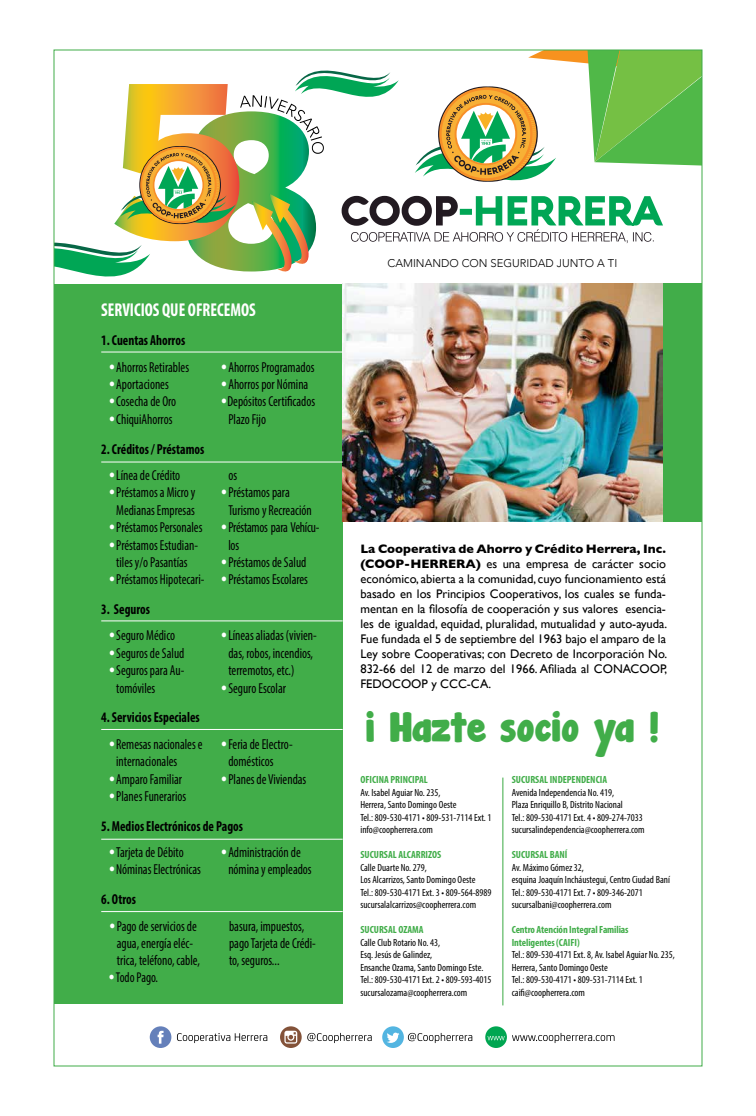
<style>
.page{position:relative;width:756px;height:1116px;background:#fff}
.page>*{position:absolute;margin:0;border:0;box-sizing:border-box;transform-origin:0 0}
.t1{font:37.5px "Janda Manatee Solid";color:#41ad49}
.t2{font:700 condensed 18.6px "Myriad Pro";color:#fff;scale:.9 1}
.t3{font:condensed 14.5px/17.4px "Myriad Pro";color:#000;scale:.9 1}
.t4{font:700 condensed 14.5px "Myriad Pro";color:#000;scale:.9 1}
.t5{font:condensed 14.5px/17.4px "Myriad Pro";letter-spacing:-.02em;color:#000;scale:.9 1}
.t6{font:condensed 14.2px "Myriad Pro";color:#000;scale:.9 1}
.t7{font:12.5px/15px "Gill Sans";color:#000;text-align:justify}
.t8{font:300 11.2px "Avenir";color:#000}
.t9{font:condensed 10.4px/12.5px "Myriad Pro";color:#000}
.t10{font:700 condensed 10.4px/12.5px "Myriad Pro";color:#41ad49}
.s1{font-family:"Arial";font-weight:900;font-stretch:normal;color:#fff}
.s2{font-weight:700}
</style>
<div class="page">
<div style="left:54px;top:284px;width:289px;height:720px;background:#41ad49"></div>
<img style="left:343px;top:308px;width:320px;height:214px">
<div style="left:663px;top:284px;width:39px;height:238px;background:#41ad49"></div>
<hr style="left:101px;top:352px;width:242px;height:1px;background:#fff">
<hr style="left:101px;top:462px;width:242px;height:1px;background:#fff">
<hr style="left:101px;top:621px;width:242px;height:1px;background:#fff">
<hr style="left:101px;top:729px;width:242px;height:1px;background:#fff">
<hr style="left:101px;top:839px;width:242px;height:1px;background:#fff">
<hr style="left:101px;top:911px;width:242px;height:1px;background:#fff">
<hr style="left:502px;top:778px;width:1px;height:227px;background:#41ad49">
<svg style="left:56px;top:52px;width:644px;height:256px"></svg>
<svg style="left:280px;top:1026px;width:22px;height:22px"></svg>
<svg style="left:284px;top:1031px;width:13px;height:13px"></svg>
<div style="left:485px;top:1026px;width:22px;height:22px;background:#00a651;border-radius:50%"></div>
<svg style="left:488px;top:1036px;width:17px;height:4px"></svg>
<svg style="left:512px;top:1033px;width:103px;height:10px"></svg>
<div style="left:382px;top:1026px;width:22px;height:22px;background:#53b5e1;border-radius:50%"></div>
<svg style="left:387px;top:1033px;width:12px;height:10px"></svg>
<svg style="left:408px;top:1033px;width:64px;height:10px"></svg>
<svg style="left:307px;top:1033px;width:65px;height:10px"></svg>
<div style="left:150px;top:1026px;width:21px;height:22px;background:#6580ba;border-radius:50%"></div>
<svg style="left:158px;top:1031px;width:6px;height:13px"></svg>
<svg style="left:177px;top:1033px;width:90px;height:10px"></svg>
<h2 class="t2" style="left:101px;top:298px;width:173px">SERVICIOS QUE OFRECEMOS</h2>
<h3 class="t4" style="left:101px;top:331px;width:95px">1. Cuentas Ahorros</h3>
<h3 class="t3" style="left:109px;top:358px;width:91px"><span class="s1">•</span>Ahorros Retirables</h3>
<h3 class="t3" style="left:109px;top:375px;width:68px"><span class="s1">•</span>Aportaciones</h3>
<h3 class="t3" style="left:109px;top:393px;width:77px"><span class="s1">•</span>Cosecha de Oro</h3>
<h3 class="t3" style="left:109px;top:410px;width:72px"><span class="s1">•</span>ChiquiAhorros</h3>
<h3 class="t3" style="left:221px;top:358px;width:105px"><span class="s1">•</span>Ahorros Programados</h3>
<h3 class="t3" style="left:221px;top:375px;width:99px"><span class="s1">•</span>Ahorros por Nómina</h3>
<h3 class="t3" style="left:228px;top:393px;width:98px;text-indent:-7px"><span class="s1">•</span>Depósitos Certificados<br>Plazo Fijo</h3>
<h3 class="t4" style="left:101px;top:440px;width:116px">2. Créditos / Préstamos</h3>
<h3 class="t3" style="left:109px;top:466px;width:81px"><span class="s1">•</span>Línea de Crédito</h3>
<h3 class="t3" style="left:109px;top:484px;width:98px;text-align:center"><span class="s1">•</span>Préstamos a Micro y<br>Medianas Empresas</h3>
<h3 class="t3" style="left:109px;top:519px;width:106px"><span class="s1">•</span>Préstamos Personales</h3>
<h3 class="t3" style="left:109px;top:536px;width:101px;text-align:center"><span class="s1">•</span>Préstamos Estudian&shy;tiles y/o Pasantías</h3>
<h3 class="t3" style="left:109px;top:571px;width:108px"><span class="s1">•</span>Préstamos Hipotecari-</h3>
<h3 class="t4" style="left:101px;top:600px;width:56px">3. Seguros</h3>
<h3 class="t3" style="left:109px;top:627px;width:75px"><span class="s1">•</span>Seguro Médico</h3>
<h3 class="t3" style="left:109px;top:644px;width:86px"><span class="s1">•</span>Seguros de Salud</h3>
<h3 class="t3" style="left:116px;top:662px;width:77px;text-indent:-7px"><span class="s1">•</span>Seguros para Au&shy;tomóviles</h3>
<h3 class="t3" style="left:228px;top:466px;width:11px">os</h3>
<h3 class="t3" style="left:228px;top:484px;width:94px;text-indent:-7px"><span class="s1">•</span>Préstamos para<br>Turismo y Recreación</h3>
<h3 class="t5" style="left:228px;top:519px;width:103px;text-indent:-7px"><span class="s1">•</span>Préstamos para Vehícu&shy;los</h3>
<h3 class="t3" style="left:221px;top:553px;width:97px"><span class="s1">•</span>Préstamos de Salud</h3>
<h3 class="t3" style="left:221px;top:571px;width:98px"><span class="s1">•</span>Préstamos Escolares</h3>
<h3 class="t3" style="left:228px;top:627px;width:100px;text-indent:-7px"><span class="s1">•</span>Líneas aliadas (vivien&shy;das, robos, incendios, terremotos, etc.)</h3>
<h3 class="t3" style="left:221px;top:679px;width:74px"><span class="s1">•</span>Seguro Escolar</h3>
<h3 class="t4" style="left:101px;top:709px;width:111px">4. Servicios Especiales</h3>
<h3 class="t3" style="left:116px;top:735px;width:97px;text-indent:-7px"><span class="s1">•</span>Remesas nacionales e internacionales</h3>
<h3 class="t3" style="left:109px;top:770px;width:83px"><span class="s1">•</span>Amparo Familiar</h3>
<h3 class="t3" style="left:109px;top:787px;width:88px"><span class="s1">•</span>Planes Funerarios</h3>
<h3 class="t3" style="left:228px;top:735px;width:73px;text-indent:-7px"><span class="s1">•</span>Feria de Electro&shy;domésticos</h3>
<h3 class="t3" style="left:221px;top:770px;width:96px"><span class="s1">•</span>Planes de Viviendas</h3>
<h3 class="t4" style="left:101px;top:817px;width:159px">5. Medios Electrónicos de Pagos</h3>
<h3 class="t3" style="left:109px;top:843px;width:85px"><span class="s1">•</span>Tarjeta de Débito</h3>
<h3 class="t3" style="left:109px;top:861px;width:104px"><span class="s1">•</span>Nóminas Electrónicas</h3>
<h3 class="t3" style="left:228px;top:843px;width:94px;text-indent:-7px"><span class="s1">•</span>Administración de nómina y empleados</h3>
<h3 class="t4" style="left:101px;top:890px;width:40px">6. Otros</h3>
<h3 class="t3" style="left:109px;top:917px;width:103px;text-align:center"><span class="s1">•</span>Pago de servicios de agua, energía eléc&shy;trica, teléfono, cable,</h3>
<h3 class="t3" style="left:229px;top:917px;width:98px">basura, impuestos, pago Tarjeta de Crédi&shy;to, seguros...</h3>
<h3 class="t6" style="left:109px;top:969px;width:57px"><span class="s1">•</span>Todo Pago.</h3>
<p class="t8" style="left:387px;top:256px;width:232px">CAMINANDO CON SEGURIDAD JUNTO A TI</p>
<p class="t7" style="left:360px;top:541px;width:308px"><span class="s2">La Cooperativa de Ahorro y Crédito Herrera, Inc. (COOP-HERRERA)</span> es una empresa de carácter socio económico, abierta a la comunidad, cuyo funcionamiento está basado en los Principios Cooperativos, los cuales se funda&shy;mentan en la filosofía de cooperación y sus valores esencia&shy;les de igualdad, equidad, pluralidad, mutualidad y auto-ayuda.<br>Fue fundada el 5 de septiembre del 1963 bajo el amparo de la Ley sobre Cooperativas; con Decreto de Incorporación No.<br>832-66 del 12 de marzo del 1966. Afiliada al CONACOOP, FEDOCOOP y CCC-CA.</p>
<h1 class="t1" style="left:365px;top:701px;width:296px">¡ Hazte socio ya !</h1>
<p class="t10" style="left:360px;top:773px;width:69px">OFICINA PRINCIPAL</p>
<p class="t9" style="left:360px;top:786px;width:133px">Av. Isabel Aguiar No. 235,<br>Herrera, Santo Domingo Oeste<br>Tel.: 809-530-4171 • 809-531-7114 Ext. 1 info@coopherrera.com</p>
<p class="t10" style="left:360px;top:848px;width:82px">SUCURSAL ALCARRIZOS</p>
<p class="t9" style="left:360px;top:861px;width:133px">Calle Duarte No. 279,<br>Los Alcarrizos, Santo Domingo Oeste<br>Tel.: 809-530-4171 Ext. 3 • 809-564-8989 sucursalalcarrizos@coopherrera.com</p>
<p class="t10" style="left:360px;top:923px;width:65px">SUCURSAL OZAMA</p>
<p class="t9" style="left:360px;top:936px;width:133px">Calle Club Rotario No. 43,<br>Esq. Jesús de Galindez,<br>Ensanche Ozama, Santo Domingo Este.<br>Tel.: 809-530-4171 Ext. 2 • 809-593-4015 sucursalozama@coopherrera.com</p>
<p class="t10" style="left:512px;top:773px;width:97px">SUCURSAL INDEPENDENCIA</p>
<p class="t9" style="left:512px;top:786px;width:134px">Avenida Independencia No. 419,<br>Plaza Enriquillo B, Distrito Nacional<br>Tel.: 809-530-4171 Ext. 4 • 809-274-7033 sucursalindependencia@coopherrera.com</p>
<p class="t10" style="left:512px;top:848px;width:57px">SUCURSAL BANÍ</p>
<p class="t9" style="left:512px;top:861px;width:160px">Av. Máximo Gómez 32,<br>esquina Joaquín Incháustegui, Centro Ciudad Baní Tel.: 809-530-4171 Ext. 7 • 809-346-2071 sucursalbani@coopherrera.com</p>
<p class="t10" style="left:512px;top:923px;width:118px">Centro Atención Integral Familias<br>Inteligentes (CAIFI)</p>
<p class="t9" style="left:512px;top:948px;width:165px">Tel.: 809-530-4171 Ext. 8, Av. Isabel Aguiar No. 235, Herrera, Santo Domingo Oeste<br>Tel.: 809-530-4171 • 809-531-7114 Ext. 1 caifi@coopherrera.com</p>
</div>
